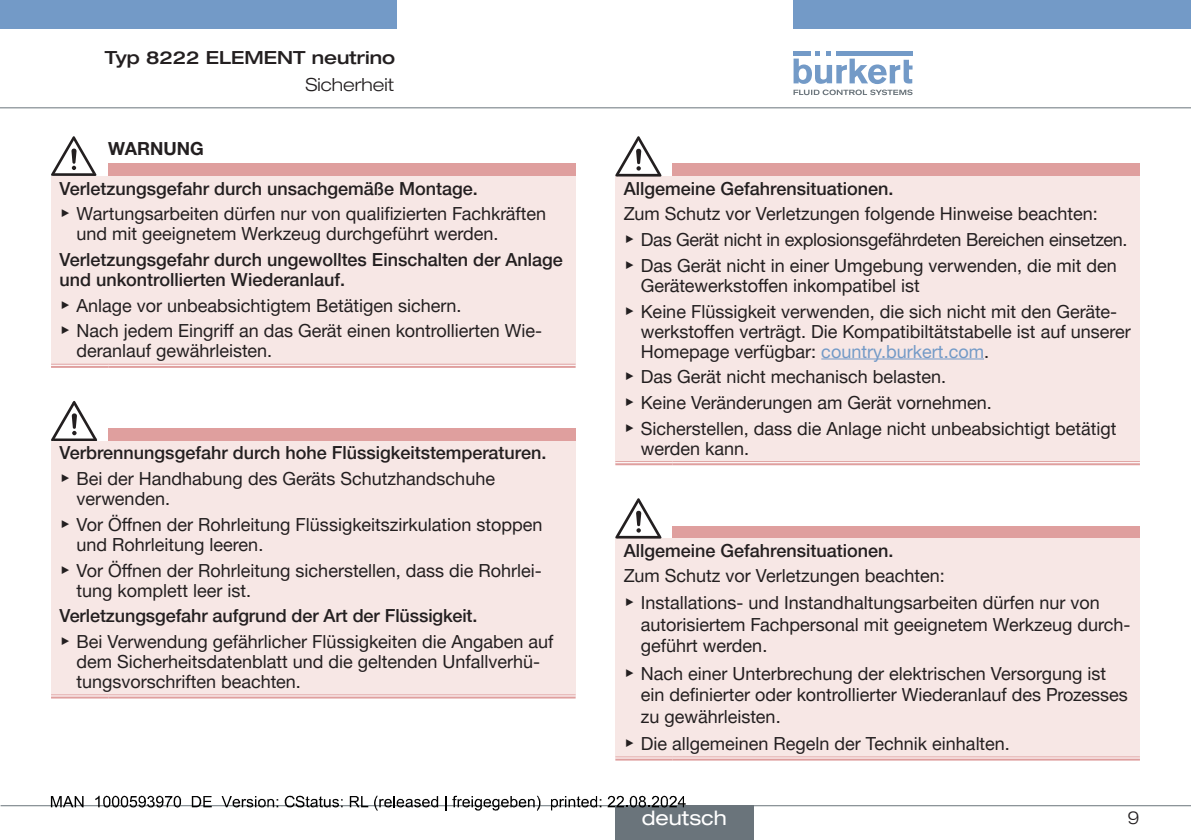
<style>
.page{position:relative;width:1191px;height:840px;background:#fff}
.page>*{position:absolute;margin:0;border:0;box-sizing:border-box;transform-origin:0 0}
.t1{font:expanded 20px "Helvetica Neue LTW1 G";color:#fff}
.SI-Folge{font:18px/20px "Helvetica Neue LTW1 G";color:#231f20}
.SI-Art{font:500 18px/20px "Helvetica Neue LTW1 G";color:#231f20}
.t2{font:500 expanded 18px "Helvetica Neue LTW1 G";color:#231f20}
.t3{font:300 expanded 18px "Helvetica Neue LTW1 G";color:#231f20}
.SI-Wort{font:700 18px "Helvetica Neue LTW1 G";color:#231f20}
.s1{font-family:"Arial Unicode MS"}
.s2{color:#739ac7}
</style>
<div class="page">
<div style="left:0;top:0;width:396px;height:28px;background:#739ac7"></div>
<div style="left:793px;top:0;width:398px;height:28px;background:#739ac7"></div>
<svg style="left:793px;top:51px;width:119px;height:44px"></svg>
<hr style="left:0;top:107px;width:1191px;height:1px;background:#6a747b">
<div style="left:108px;top:163px;width:467px;height:13px;background:#df9f9e"></div>
<div style="left:51px;top:176px;width:524px;height:189px;background:#f7e7e5"></div>
<hr style="left:51px;top:363px;width:57px;height:4px;background:#e7b8b8">
<hr style="left:108px;top:363px;width:467px;height:4px;background:#e7b8b8">
<hr style="left:51px;top:363px;width:57px;height:1px;background:#df9f9e">
<hr style="left:51px;top:365px;width:57px;height:2px;background:#df9f9e">
<hr style="left:108px;top:363px;width:467px;height:1px;background:#df9f9e">
<hr style="left:108px;top:365px;width:467px;height:2px;background:#df9f9e">
<svg style="left:51px;top:136px;width:45px;height:40px"></svg>
<div style="left:51px;top:440px;width:524px;height:256px;background:#f7e7e5"></div>
<hr style="left:51px;top:694px;width:57px;height:4px;background:#f2dada">
<hr style="left:108px;top:694px;width:467px;height:4px;background:#f2dada">
<hr style="left:51px;top:694px;width:57px;height:1px;background:#df9f9e">
<hr style="left:51px;top:696px;width:57px;height:2px;background:#df9f9e">
<hr style="left:108px;top:694px;width:467px;height:1px;background:#df9f9e">
<hr style="left:108px;top:696px;width:467px;height:2px;background:#df9f9e">
<svg style="left:51px;top:401px;width:524px;height:39px"></svg>
<div style="left:615px;top:176px;width:525px;height:287px;background:#f7e7e5"></div>
<hr style="left:615px;top:461px;width:57px;height:4px;background:#fbf5f5">
<hr style="left:672px;top:461px;width:468px;height:4px;background:#fbf5f5">
<hr style="left:615px;top:461px;width:57px;height:1px;background:#df9f9e">
<hr style="left:615px;top:463px;width:57px;height:2px;background:#df9f9e">
<hr style="left:672px;top:461px;width:468px;height:1px;background:#df9f9e">
<hr style="left:672px;top:463px;width:468px;height:2px;background:#df9f9e">
<svg style="left:615px;top:136px;width:525px;height:40px"></svg>
<hr style="left:821px;top:358px;width:163px;height:1px;background:#739ac7">
<div style="left:615px;top:538px;width:525px;height:220px;background:#f7e7e5"></div>
<hr style="left:615px;top:756px;width:57px;height:4px;background:#f1d5d4">
<hr style="left:672px;top:756px;width:468px;height:4px;background:#f1d5d4">
<hr style="left:615px;top:756px;width:57px;height:1px;background:#df9f9e">
<hr style="left:615px;top:758px;width:57px;height:2px;background:#df9f9e">
<hr style="left:672px;top:756px;width:468px;height:1px;background:#df9f9e">
<hr style="left:672px;top:758px;width:468px;height:2px;background:#df9f9e">
<svg style="left:615px;top:498px;width:525px;height:40px"></svg>
<hr style="left:1px;top:804px;width:1190px;height:1px;background:#6a747b">
<div style="left:615px;top:805px;width:139px;height:34px;background:#6a747b"></div>
<svg style="left:51px;top:796px;width:33px;height:10px"></svg>
<svg style="left:95px;top:795px;width:86px;height:12px"></svg>
<svg style="left:192px;top:796px;width:20px;height:10px"></svg>
<svg style="left:222px;top:796px;width:56px;height:11px"></svg>
<svg style="left:285px;top:795px;width:57px;height:12px"></svg>
<svg style="left:350px;top:796px;width:18px;height:10px"></svg>
<svg style="left:374px;top:795px;width:64px;height:15px"></svg>
<svg style="left:445px;top:796px;width:1px;height:14px"></svg>
<svg style="left:452px;top:795px;width:88px;height:15px"></svg>
<svg style="left:551px;top:796px;width:50px;height:14px"></svg>
<svg style="left:607px;top:795px;width:78px;height:12px"></svg>
<p class="t2" style="left:105px;top:46px;width:292px">Typ 8222 ELEMENT neutrino</p>
<p class="t3" style="left:305px;top:74px;width:90px">Sicherheit</p>
<p class="SI-Wort" style="left:108px;top:137px;width:97px">WARNUNG</p>
<p class="SI-Art" style="left:60px;top:178px;width:420px">Verletzungsgefahr durch unsachgemäße Montage.</p>
<p class="SI-Folge" style="left:77px;top:203px;width:471px;text-indent:-17px"><span class="s1">▶</span> Wartungsarbeiten dürfen nur von qualifizierten Fachkräften und mit geeignetem Werkzeug durchgeführt werden.</p>
<p class="SI-Art" style="left:60px;top:249px;width:505px">Verletzungsgefahr durch ungewolltes Einschalten der Anlage und unkontrollierten Wiederanlauf.</p>
<p class="SI-Folge" style="left:60px;top:295px;width:403px"><span class="s1">▶</span> Anlage vor unbeabsichtigtem Betätigen sichern.</p>
<p class="SI-Folge" style="left:77px;top:320px;width:467px;text-indent:-17px"><span class="s1">▶</span> Nach jedem Eingriff an das Gerät einen kontrollierten Wie&shy;deranlauf gewährleisten.</p>
<p class="SI-Art" style="left:60px;top:443px;width:488px">Verbrennungsgefahr durch hohe Flüssigkeitstemperaturen.</p>
<p class="SI-Folge" style="left:77px;top:468px;width:420px;text-indent:-17px"><span class="s1">▶</span> Bei der Handhabung des Geräts Schutzhandschuhe verwenden.</p>
<p class="SI-Folge" style="left:77px;top:514px;width:467px;text-indent:-17px"><span class="s1">▶</span> Vor Öffnen der Rohrleitung Flüssigkeitszirkulation stoppen und Rohrleitung leeren.</p>
<p class="SI-Folge" style="left:77px;top:559px;width:467px;text-indent:-17px"><span class="s1">▶</span> Vor Öffnen der Rohrleitung sicherstellen, dass die Rohrlei&shy;tung komplett leer ist.</p>
<p class="SI-Art" style="left:60px;top:605px;width:419px">Verletzungsgefahr aufgrund der Art der Flüssigkeit.</p>
<p class="SI-Folge" style="left:77px;top:631px;width:478px;text-indent:-17px"><span class="s1">▶</span> Bei Verwendung gefährlicher Flüssigkeiten die Angaben auf dem Sicherheitsdatenblatt und die geltenden Unfallverhü&shy;tungsvorschriften beachten.</p>
<p class="SI-Art" style="left:624px;top:178px;width:271px">Allgemeine Gefahrensituationen.</p>
<p class="SI-Folge" style="left:624px;top:204px;width:475px">Zum Schutz vor Verletzungen folgende Hinweise beachten:</p>
<p class="SI-Folge" style="left:624px;top:229px;width:505px"><span class="s1">▶</span> Das Gerät nicht in explosionsgefährdeten Bereichen einsetzen.</p>
<p class="SI-Folge" style="left:641px;top:255px;width:477px;text-indent:-17px"><span class="s1">▶</span> Das Gerät nicht in einer Umgebung verwenden, die mit den<br>Gerätewerkstoffen inkompatibel ist</p>
<p class="SI-Folge" style="left:641px;top:301px;width:491px;text-indent:-17px"><span class="s1">▶</span> Keine Flüssigkeit verwenden, die sich nicht mit den Geräte&shy;werkstoffen verträgt. Die Kompatibiltätstabelle ist auf unserer<br>Homepage verfügbar: <span class="s2">country.burkert.com</span>.</p>
<p class="SI-Folge" style="left:624px;top:366px;width:324px"><span class="s1">▶</span> Das Gerät nicht mechanisch belasten.</p>
<p class="SI-Folge" style="left:624px;top:392px;width:369px"><span class="s1">▶</span> Keine Veränderungen am Gerät vornehmen.</p>
<p class="SI-Folge" style="left:641px;top:418px;width:477px;text-indent:-17px"><span class="s1">▶</span> Sicherstellen, dass die Anlage nicht unbeabsichtigt betätigt werden kann.</p>
<p class="SI-Art" style="left:624px;top:540px;width:271px">Allgemeine Gefahrensituationen.</p>
<p class="SI-Folge" style="left:624px;top:565px;width:322px">Zum Schutz vor Verletzungen beachten:</p>
<p class="SI-Folge" style="left:641px;top:591px;width:491px;line-height:21.6px;text-indent:-17px"><span class="s1">▶</span> Installations- und Instandhaltungsarbeiten dürfen nur von autorisiertem Fachpersonal mit geeignetem Werkzeug durch&shy;geführt werden.</p>
<p class="SI-Folge" style="left:641px;top:661px;width:488px;line-height:21.6px;text-indent:-17px"><span class="s1">▶</span> Nach einer Unterbrechung der elektrischen Versorgung ist ein definierter oder kontrollierter Wiederanlauf des Prozesses zu gewährleisten.</p>
<p class="SI-Folge" style="left:624px;top:733px;width:387px"><span class="s1">▶</span> Die allgemeinen Regeln der Technik einhalten.</p>
<p class="t1" style="left:642px;top:805px;width:86px">deutsch</p>
<p class="t3" style="left:1127px;top:806px;width:14px">9</p>
</div>
